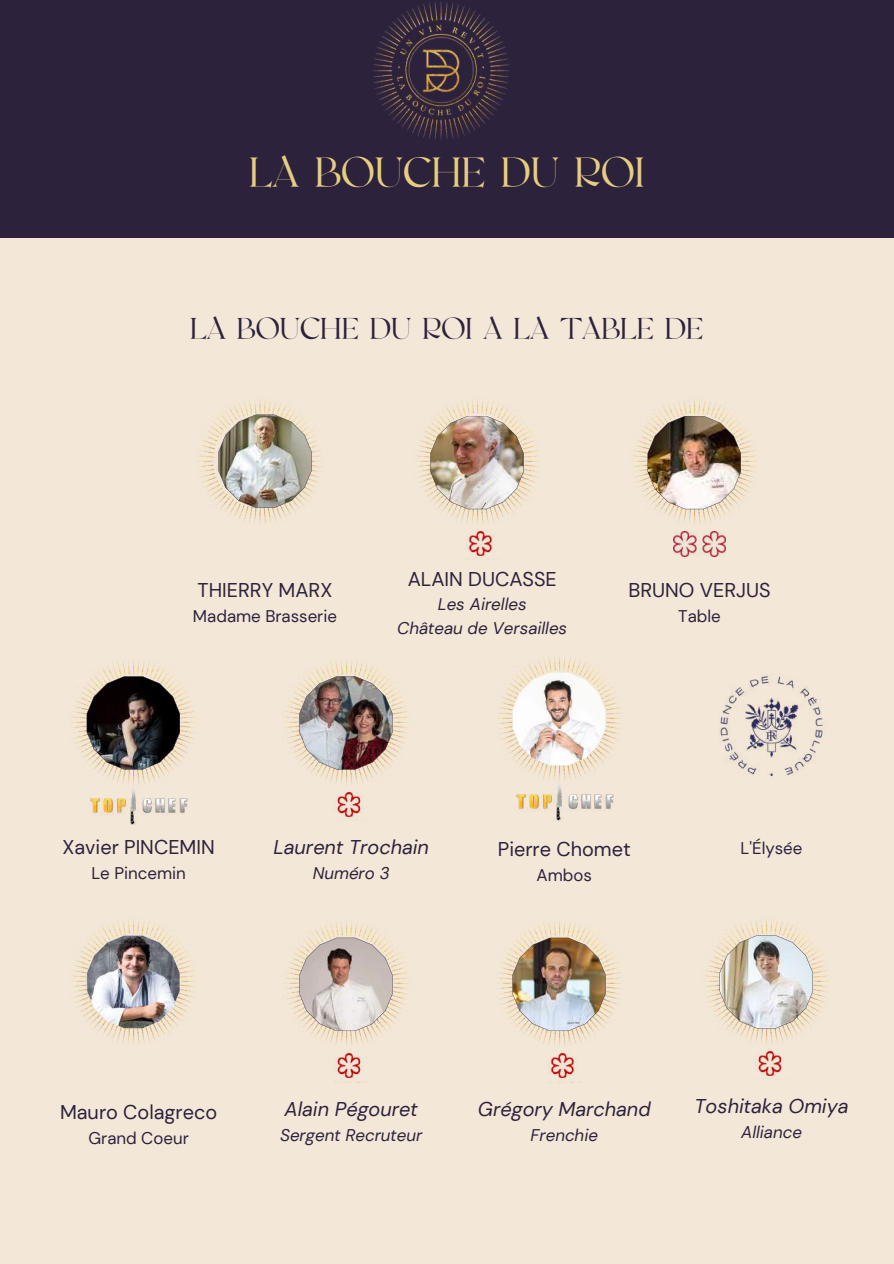
<style>
.page{position:relative;width:894px;height:1264px;background:#fff}
.page>*{position:absolute;margin:0;border:0;box-sizing:border-box;transform-origin:0 0}
.t1{font:42px "Valky";color:#e7cd80}
.t2{font:30px "Valky";color:#2d223c}
.t3{font:19.95px "DM Sans";color:#2d223c}
.t4{font:italic 19.95px "DM Sans";color:#2d223c}
.t5{font:italic 16.95px/23.7px "DM Sans";color:#2d223c;text-align:center}
.t6{font:16.95px "DM Sans";color:#2d223c}
</style>
<div class="page">
<div style="left:0;top:0;width:893px;height:1263px;background:#f3e8d8"></div>
<div style="left:0;top:0;width:893px;height:238px;background:#2d223c"></div>
<img style="left:373px;top:2px;width:137px;height:137px">
<img style="left:673px;top:531px;width:52px;height:25px">
<img style="left:516px;top:784px;width:97px;height:36px">
<img style="left:90px;top:788px;width:97px;height:36px">
<img style="left:71px;top:659px;width:125px;height:129px">
<img style="left:87px;top:676px;width:93px;height:93px">
<img style="left:497px;top:655px;width:125px;height:129px">
<img style="left:512px;top:672px;width:93px;height:93px">
<img style="left:632px;top:398px;width:125px;height:126px">
<img style="left:647px;top:416px;width:93px;height:93px">
<img style="left:468px;top:531px;width:25px;height:25px">
<img style="left:334px;top:792px;width:27px;height:25px">
<img style="left:415px;top:398px;width:125px;height:126px">
<img style="left:430px;top:416px;width:93px;height:93px">
<img style="left:284px;top:659px;width:125px;height:126px">
<img style="left:299px;top:676px;width:93px;height:93px">
<img style="left:197px;top:399px;width:125px;height:125px">
<img style="left:218px;top:414px;width:93px;height:94px">
<svg style="left:718px;top:674px;width:105px;height:102px"></svg>
<img style="left:71px;top:918px;width:125px;height:126px">
<img style="left:87px;top:935px;width:93px;height:93px">
<img style="left:334px;top:1053px;width:27px;height:25px">
<img style="left:284px;top:920px;width:125px;height:126px">
<svg style="left:299px;top:937px;width:93px;height:94px"></svg>
<img style="left:550px;top:1053px;width:25px;height:25px">
<img style="left:497px;top:920px;width:125px;height:126px">
<img style="left:512px;top:937px;width:93px;height:94px">
<img style="left:755px;top:1051px;width:27px;height:25px">
<img style="left:704px;top:918px;width:125px;height:126px">
<img style="left:719px;top:935px;width:93px;height:93px">
<h1 class="t1" style="left:249px;top:149px;width:396px">LA BOUCHE DU ROI</h1>
<h2 class="t2" style="left:190px;top:312px;width:514px">LA BOUCHE DU ROI A LA TABLE DE</h2>
<p class="t3" style="left:197px;top:577px;width:136px">THIERRY MARX</p>
<p class="t6" style="left:193px;top:605px;width:145px">Madame Brasserie</p>
<p class="t3" style="left:407px;top:565px;width:151px">ALAIN DUCASSE</p>
<p class="t5" style="left:397px;top:592px;width:171px">Les Airelles<br>Château de Versailles</p>
<p class="t3" style="left:628px;top:577px;width:144px">BRUNO VERJUS</p>
<p class="t6" style="left:678px;top:605px;width:44px">Table</p>
<p class="t3" style="left:62px;top:834px;width:154px">Xavier PINCEMIN</p>
<p class="t6" style="left:91px;top:862px;width:96px">Le Pincemin</p>
<p class="t4" style="left:273px;top:834px;width:157px">Laurent Trochain</p>
<p class="t5" style="left:313px;top:861px;width:78px">Numéro 3</p>
<p class="t3" style="left:497px;top:836px;width:134px">Pierre Chomet</p>
<p class="t6" style="left:536px;top:863px;width:57px">Ambos</p>
<p class="t6" style="left:740px;top:837px;width:63px">L'Élysée</p>
<p class="t3" style="left:60px;top:1099px;width:159px">Mauro Colagreco</p>
<p class="t6" style="left:88px;top:1126px;width:102px">Grand Coeur</p>
<p class="t4" style="left:284px;top:1096px;width:135px">Alain Pégouret</p>
<p class="t5" style="left:280px;top:1122px;width:144px">Sergent Recruteur</p>
<p class="t4" style="left:478px;top:1096px;width:174px">Grégory Marchand</p>
<p class="t5" style="left:530px;top:1122px;width:69px">Frenchie</p>
<p class="t4" style="left:694px;top:1093px;width:155px">Toshitaka Omiya</p>
<p class="t5" style="left:741px;top:1120px;width:62px">Alliance</p>
</div>
